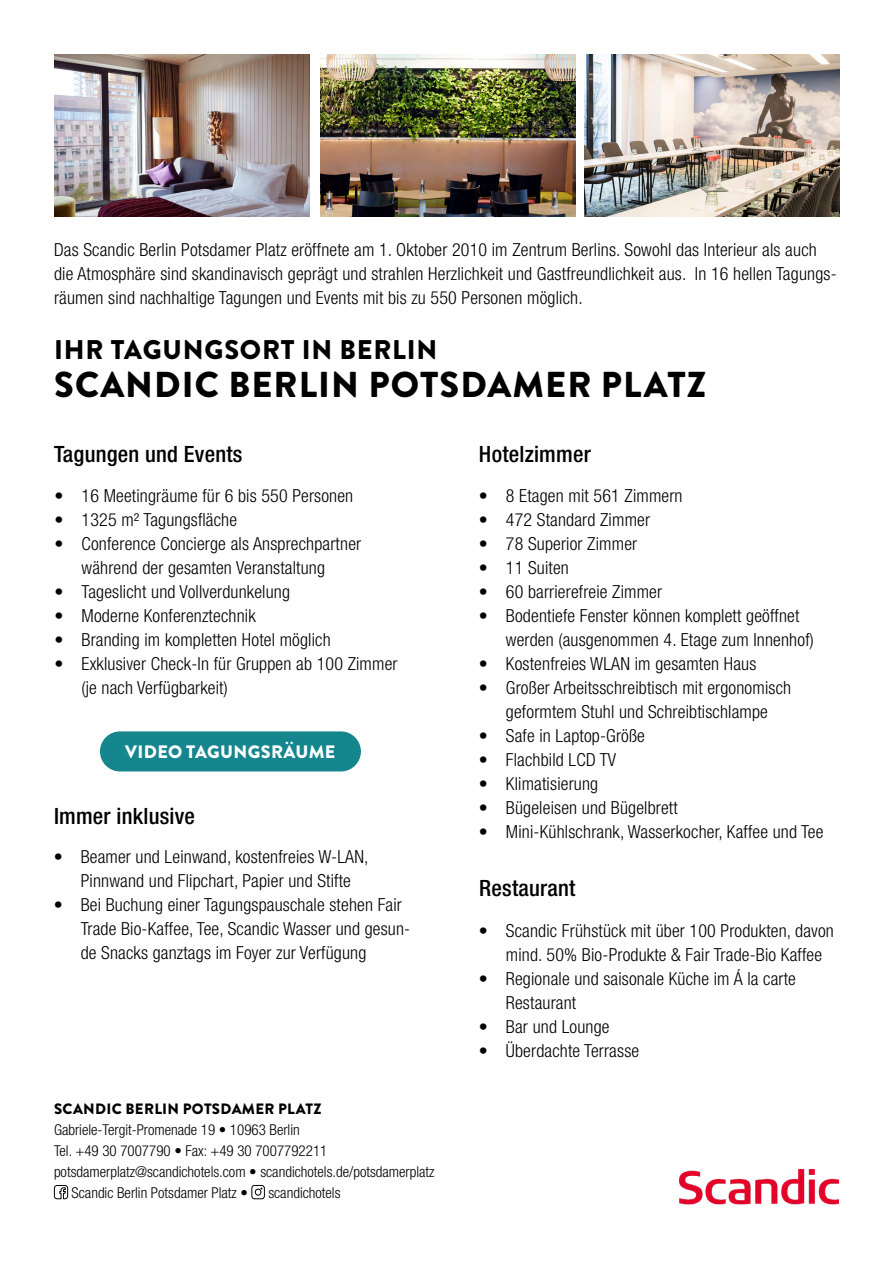
<style>
.page{position:relative;width:893px;height:1263px;background:#fff}
.page>*{position:absolute;margin:0;border:0;box-sizing:border-box;transform-origin:0 0}
.t1{font:900 36px "Brandon Grotesque";letter-spacing:.03em;color:#000}
.t2{font:900 27px "Brandon Grotesque";letter-spacing:.03em;color:#000}
.t3{font:500 condensed 22.5px "Helvetica Neue LT Std";letter-spacing:.01em;color:#000}
.t4{font:300 condensed 18px/24px "Helvetica Neue LT Std";letter-spacing:.01em;color:#000}
.t5{font:900 18px "Brandon Grotesque";letter-spacing:.02em;color:#fff}
.t6{font:300 condensed 15px "Helvetica Neue LT Std";color:#000}
.t7{font:900 15px "Brandon Grotesque";letter-spacing:.02em;color:#000}
</style>
<div class="page">
<img style="left:679px;top:1170px;width:160px;height:35px">
<svg style="left:54px;top:1185px;width:14px;height:14px"></svg>
<svg style="left:251px;top:1185px;width:14px;height:14px"></svg>
<img style="left:54px;top:54px;width:255px;height:162px">
<img style="left:321px;top:54px;width:255px;height:162px">
<img style="left:584px;top:54px;width:255px;height:162px">
<div style="left:100px;top:731px;width:261px;height:40px;background:#15868e;border-radius:20px"></div>
<p class="t4" style="left:54px;top:237px;width:784px">Das Scandic Berlin Potsdamer Platz eröffnete am 1. Oktober 2010 im Zentrum Berlins. Sowohl das Interieur als auch die Atmosphäre sind skandinavisch geprägt und strahlen Herzlichkeit und Gastfreundlichkeit aus. In 16 hellen Tagungs&shy;räumen sind nachhaltige Tagungen und Events mit bis zu 550 Personen möglich.</p>
<h2 class="t2" style="left:54px;top:330px;width:385px">IHR TAGUNGSORT IN BERLIN</h2>
<h1 class="t1" style="left:54px;top:360px;width:654px">SCANDIC BERLIN POTSDAMER PLATZ</h1>
<p class="t3" style="left:54px;top:440px;width:190px">Tagungen und Events</p>
<p class="t4" style="left:55px;top:484px;width:300px">• 16 Meetingräume für 6 bis 550 Personen</p>
<p class="t4" style="left:55px;top:508px;width:184px">• 1325 m² Tagungsfläche</p>
<p class="t4" style="left:55px;top:532px;width:308px;text-align:center">• Conference Concierge als Ansprechpartner während der gesamten Veranstaltung</p>
<p class="t4" style="left:55px;top:580px;width:237px">• Tageslicht und Vollverdunkelung</p>
<p class="t4" style="left:55px;top:604px;width:203px">• Moderne Konferenztechnik</p>
<p class="t4" style="left:55px;top:628px;width:278px">• Branding im kompletten Hotel möglich</p>
<p class="t4" style="left:82px;top:652px;width:317px;text-indent:-27px">• Exklusiver Check-In für Gruppen ab 100 Zimmer (je nach Verfügbarkeit)</p>
<p class="t5" style="left:125px;top:739px;width:212px">VIDEO TAGUNGSRÄUME</p>
<p class="t3" style="left:54px;top:802px;width:142px">Immer inklusive</p>
<p class="t4" style="left:54px;top:844px;width:316px;text-align:center">• Beamer und Leinwand, kostenfreies W-LAN,<br>Pinnwand und Flipchart, Papier und Stifte</p>
<p class="t4" style="left:81px;top:892px;width:331px;text-indent:-27px">• Bei Buchung einer Tagungspauschale stehen Fair<br>Trade Bio-Kaffee, Tee, Scandic Wasser und gesun&shy;de Snacks ganztags im Foyer zur Verfügung</p>
<p class="t7" style="left:54px;top:1098px;width:269px">SCANDIC BERLIN POTSDAMER PLATZ</p>
<p class="t6" style="left:54px;top:1121px;width:247px">Gabriele-Tergit-Promenade 19 • 10963 Berlin</p>
<p class="t6" style="left:54px;top:1142px;width:275px">Tel. +49 30 7007790 • Fax: +49 30 7007792211</p>
<p class="t6" style="left:54px;top:1163px;width:382px">potsdamerplatz@scandichotels.com • scandichotels.de/potsdamerplatz</p>
<p class="t6" style="left:72px;top:1184px;width:178px">Scandic Berlin Potsdamer Platz •</p>
<p class="t6" style="left:268px;top:1184px;width:74px">scandichotels</p>
<p class="t3" style="left:479px;top:440px;width:113px">Hotelzimmer</p>
<p class="t4" style="left:479px;top:484px;width:205px">• 8 Etagen mit 561 Zimmern</p>
<p class="t4" style="left:479px;top:508px;width:173px">• 472 Standard Zimmer</p>
<p class="t4" style="left:479px;top:532px;width:160px">• 78 Superior Zimmer</p>
<p class="t4" style="left:479px;top:556px;width:91px">• 11 Suiten</p>
<p class="t4" style="left:479px;top:580px;width:185px">• 60 barrierefreie Zimmer</p>
<p class="t4" style="left:506px;top:604px;width:309px;text-indent:-27px">• Bodentiefe Fenster können komplett geöffnet werden (ausgenommen 4. Etage zum Innenhof)</p>
<p class="t4" style="left:479px;top:652px;width:279px">• Kostenfreies WLAN im gesamten Haus</p>
<p class="t4" style="left:479px;top:676px;width:314px;text-align:center">• Großer Arbeitsschreibtisch mit ergonomisch geformtem Stuhl und Schreibtischlampe</p>
<p class="t4" style="left:479px;top:724px;width:167px">• Safe in Laptop-Größe</p>
<p class="t4" style="left:479px;top:748px;width:139px">• Flachbild LCD TV</p>
<p class="t4" style="left:479px;top:772px;width:121px">• Klimatisierung</p>
<p class="t4" style="left:479px;top:796px;width:200px">• Bügeleisen und Bügelbrett</p>
<p class="t4" style="left:479px;top:820px;width:346px">• Mini-Kühlschrank, Wasserkocher, Kaffee und Tee</p>
<p class="t3" style="left:479px;top:874px;width:98px">Restaurant</p>
<p class="t4" style="left:506px;top:918px;width:329px;text-indent:-27px">• Scandic Frühstück mit über 100 Produkten, davon mind. 50% Bio-Produkte &amp; Fair Trade-Bio Kaffee</p>
<p class="t4" style="left:506px;top:966px;width:291px;text-indent:-27px">• Regionale und saisonale Küche im Á la carte<br>Restaurant</p>
<p class="t4" style="left:479px;top:1014px;width:132px">• Bar und Lounge</p>
<p class="t4" style="left:479px;top:1038px;width:162px">• Überdachte Terrasse</p>
</div>
